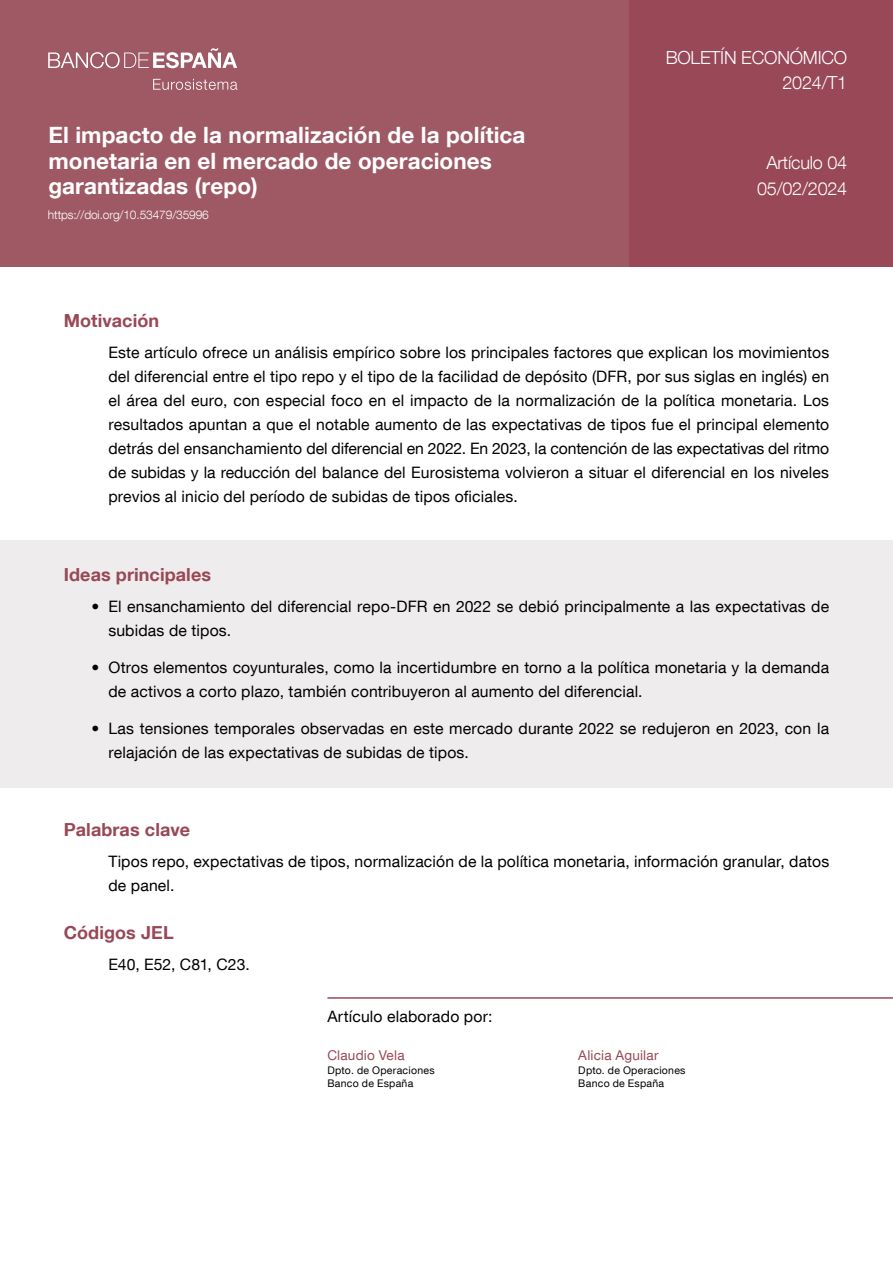
<style>
.page{position:relative;width:893px;height:1263px;background:#fff}
.page>*{position:absolute;margin:0;border:0;box-sizing:border-box;transform-origin:0 0}
.Título_artículo_portada{font:700 22.5px/25.5px "Bd E Neue Helvetica";letter-spacing:.005em;color:#fff}
.Boletin_ECO_Trimestre{font:300 18px "Bd E Neue Helvetica";letter-spacing:-.01em;color:#fff}
.Articulo_y_fecha{font:300 18px "Bd E Neue Helvetica";letter-spacing:-.01em;color:#fff}
.Ideas_principales_ladillo{font:700 18px "Bd E Neue Helvetica";letter-spacing:.005em;color:#984856}
.Palabras_clave_ladillo{font:700 18px "Bd E Neue Helvetica";letter-spacing:.005em;color:#984856}
.Motivacion_ladillo{font:700 18px "Bd E Neue Helvetica";letter-spacing:.005em;color:#984856}
.Codigos_JEL_ladillo{font:700 18px "Bd E Neue Helvetica";letter-spacing:.005em;color:#984856}
.Motivacion_texto{font:15.75px/24px "Bd E Neue Helvetica";letter-spacing:.01em;color:#000}
.Palabras_clave_y_codigos_JEL_texto{font:15.75px/24px "Bd E Neue Helvetica";letter-spacing:.01em;color:#000}
.Elaborado_por{font:15.75px "Bd E Neue Helvetica";letter-spacing:.01em;color:#000}
.Autores{font:13.5px "Bd E Neue Helvetica";letter-spacing:.015em;color:#984856}
.Título_artículo_portada-2{font:300 12px "Bd E Neue Helvetica";letter-spacing:-.01em;color:#fff}
.Departamento{font:10.5px "Bd E Neue Helvetica";letter-spacing:.025em;color:#000}
</style>
<div class="page">
<div style="left:628px;top:0;width:265px;height:267px;background:#984856"></div>
<div style="left:0;top:0;width:628px;height:267px;background:#9e5964"></div>
<svg style="left:153px;top:79px;width:84px;height:11px"></svg>
<svg style="left:48px;top:48px;width:189px;height:20px"></svg>
<hr style="left:327px;top:997px;width:566px;height:2px;background:#974a57">
<div style="left:0;top:540px;width:893px;height:247px;background:#efeced"></div>
<h1 class="Título_artículo_portada" style="left:48px;top:122px;width:479px">El impacto de la normalización de la política monetaria en el mercado de operaciones garantizadas (repo)</h1>
<h1 class="Título_artículo_portada-2" style="left:48px;top:207px;width:162px">https://doi.org/10.53479/35996</h1>
<p class="Boletin_ECO_Trimestre" style="left:666px;top:46px;width:183px">BOLETÍN ECONÓMICO</p>
<p class="Boletin_ECO_Trimestre" style="left:782px;top:72px;width:66px">2024/T1</p>
<p class="Articulo_y_fecha" style="left:766px;top:152px;width:82px">Artículo 04</p>
<p class="Articulo_y_fecha" style="left:757px;top:177px;width:92px">05/02/2024</p>
<p class="Motivacion_ladillo" style="left:64px;top:309px;width:97px">Motivación</p>
<p class="Motivacion_texto" style="left:108px;top:340px;width:722px;text-align:justify">Este artículo ofrece un análisis empírico sobre los principales factores que explican los movimientos del diferencial entre el tipo repo y el tipo de la facilidad de depósito (DFR, por sus siglas en inglés) en el área del euro, con especial foco en el impacto de la normalización de la política monetaria. Los resultados apuntan a que el notable aumento de las expectativas de tipos fue el principal elemento detrás del ensanchamiento del diferencial en 2022. En 2023, la contención de las expectativas del ritmo de subidas y la reducción del balance del Eurosistema volvieron a situar el diferencial en los niveles previos al inicio del período de subidas de tipos oficiales.</p>
<p class="Ideas_principales_ladillo" style="left:64px;top:563px;width:149px">Ideas principales</p>
<p class="Motivacion_texto" style="left:108px;top:594px;width:722px;text-indent:-17px">• El ensanchamiento del diferencial repo-DFR en 2022 se debió principalmente a las expectativas de subidas de tipos.</p>
<p class="Motivacion_texto" style="left:108px;top:655px;width:722px;text-indent:-17px">• Otros elementos coyunturales, como la incertidumbre en torno a la política monetaria y la demanda de activos a corto plazo, también contribuyeron al aumento del diferencial.</p>
<p class="Motivacion_texto" style="left:108px;top:716px;width:722px;text-indent:-17px">• Las tensiones temporales observadas en este mercado durante 2022 se redujeron en 2023, con la relajación de las expectativas de subidas de tipos.</p>
<p class="Palabras_clave_ladillo" style="left:64px;top:818px;width:128px">Palabras clave</p>
<p class="Palabras_clave_y_codigos_JEL_texto" style="left:108px;top:849px;width:722px">Tipos repo, expectativas de tipos, normalización de la política monetaria, información granular, datos de panel.</p>
<p class="Codigos_JEL_ladillo" style="left:64px;top:921px;width:111px">Códigos JEL</p>
<p class="Palabras_clave_y_codigos_JEL_texto" style="left:108px;top:952px;width:143px">E40, E52, C81, C23.</p>
<p class="Elaborado_por" style="left:327px;top:1007px;width:166px">Artículo elaborado por:</p>
<p class="Autores" style="left:327px;top:1047px;width:79px">Claudio Vela</p>
<p class="Autores" style="left:578px;top:1047px;width:82px">Alicia Aguilar</p>
<p class="Departamento" style="left:327px;top:1063px;width:109px">Dpto. de Operaciones</p>
<p class="Departamento" style="left:578px;top:1063px;width:109px">Dpto. de Operaciones</p>
<p class="Departamento" style="left:327px;top:1077px;width:87px">Banco de España</p>
<p class="Departamento" style="left:578px;top:1077px;width:87px">Banco de España</p>
</div>
